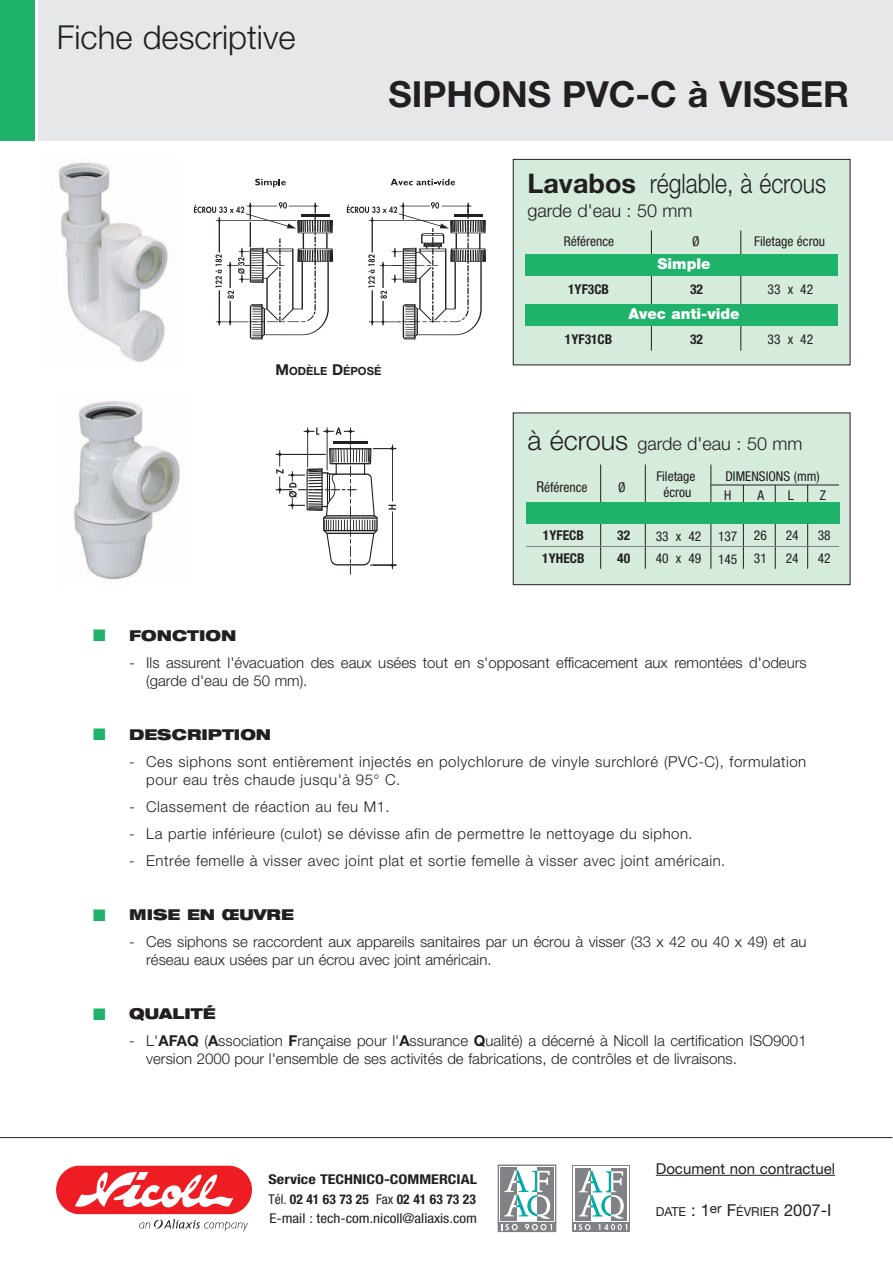
<style>
.page{position:relative;width:893px;height:1263px;background:#fff}
.page>*{position:absolute;margin:0;border:0;box-sizing:border-box;transform-origin:0 0}
.t1{font:700 36px "Helvetica Neue";color:#231f20}
.t2{font:300 33px "Helvetica Neue";color:#231f20}
.t3{font:300 27px "Helvetica Neue";color:#231f20;scale:.85 1}
.t4{font:300 18px "Helvetica Neue";color:#231f20}
.t5{font:16.5px "Zapf Dingbats ITC";color:#1eb26a}
.t6{font:300 15px/18px "Helvetica Neue";color:#231f20}
.t7{font:300 15px/18px "Helvetica Neue";letter-spacing:.035em;color:#231f20}
.t8{font:900 expanded 15px "Helvetica Neue";color:#231f20}
.t9{font:15px "Helvetica Neue";color:#231f20}
.t10{font:900 15px "Helvetica Neue";color:#fff}
.t11{font:condensed 13.5px/22.5px "Helvetica Neue";color:#231f20}
.t12{font:700 condensed 13.5px/19.5px "Helvetica Neue";color:#231f20;text-align:justify;scale:1.19 1}
.t13{font:700 condensed 13.5px/22.5px "Helvetica Neue";color:#231f20}
.t14{font:12.3px "Helvetica Neue";color:#231f20}
.t15{font:700 11.25px "Helvetica Neue";color:#231f20}
.s1{font-size:15px}
.s2{font-weight:700}
.s3{font-size:27px}
.s4{font-weight:400}
.s5{font-size:16.5px}
</style>
<div class="page">
<div style="left:38px;top:0;width:855px;height:140px;background:#e6e7e9"></div>
<img style="left:59px;top:162px;width:109px;height:200px">
<img style="left:74px;top:401px;width:106px;height:179px">
<svg style="left:194px;top:202px;width:139px;height:137px"></svg>
<svg style="left:347px;top:202px;width:139px;height:137px"></svg>
<svg style="left:255px;top:179px;width:31px;height:8px"></svg>
<svg style="left:391px;top:179px;width:64px;height:6px"></svg>
<svg style="left:276px;top:427px;width:120px;height:147px"></svg>
<svg style="left:56px;top:1165px;width:196px;height:66px"></svg>
<hr style="left:0;top:1137px;width:892px;height:1px;background:#231f20">
<div style="left:498px;top:1222px;width:58px;height:9px;background:#808285"></div>
<div style="left:498px;top:1222px;width:58px;height:10px;border:1px solid #808285"></div>
<div style="left:498px;top:1164px;width:58px;height:59px;border:1px solid #808285"></div>
<div style="left:500px;top:1167px;width:16px;height:53px;background:#808285"></div>
<div style="left:537px;top:1167px;width:17px;height:53px;background:#808285"></div>
<svg style="left:501px;top:1170px;width:51px;height:60px"></svg>
<svg style="left:572px;top:1165px;width:58px;height:67px"></svg>
<div style="left:573px;top:1166px;width:55px;height:56px;background:#fff"></div>
<div style="left:575px;top:1168px;width:15px;height:52px;background:#808285"></div>
<div style="left:611px;top:1168px;width:16px;height:52px;background:#808285"></div>
<svg style="left:574px;top:1171px;width:53px;height:59px"></svg>
<hr style="left:656px;top:1175px;width:179px;height:1px;background:#231f20">
<div style="left:513px;top:159px;width:337px;height:206px;background:#d5ebdb"></div>
<div style="left:513px;top:159px;width:337px;height:206px;border:1px solid #231f20"></div>
<div style="left:513px;top:413px;width:337px;height:172px;background:#d5ebdb"></div>
<div style="left:513px;top:412px;width:337px;height:173px;border:1px solid #231f20"></div>
<div style="left:0;top:0;width:34px;height:140px;background:#1eb26a"></div>
<hr style="left:651px;top:230px;width:1px;height:121px;background:#231f20">
<hr style="left:740px;top:230px;width:1px;height:121px;background:#231f20">
<div style="left:526px;top:254px;width:312px;height:21px;background:#1eb26a"></div>
<div style="left:526px;top:304px;width:312px;height:21px;background:#1eb26a"></div>
<hr style="left:600px;top:464px;width:1px;height:105px;background:#231f20">
<hr style="left:645px;top:464px;width:1px;height:105px;background:#231f20">
<hr style="left:710px;top:464px;width:1px;height:105px;background:#231f20">
<hr style="left:807px;top:485px;width:1px;height:84px;background:#231f20">
<hr style="left:775px;top:485px;width:1px;height:84px;background:#231f20">
<hr style="left:743px;top:485px;width:1px;height:84px;background:#231f20">
<div style="left:526px;top:503px;width:313px;height:21px;background:#1eb26a"></div>
<hr style="left:526px;top:546px;width:313px;height:1px;background:#808285">
<hr style="left:711px;top:485px;width:128px;height:1px;background:#231f20">
<h2 class="t2" style="left:57px;top:25px;width:240px">Fiche descriptive</h2>
<h1 class="t1" style="left:388px;top:81px;width:462px">SIPHONS PVC-C à VISSER</h1>
<p class="t15" style="left:275px;top:367px;width:107px"><span class="s1">M</span>ODÈLE <span class="s1">D</span>ÉPOSÉ</p>
<h3 class="t3" style="left:527px;top:174px;width:353px"><span class="s2">Lavabos</span> réglable, à écrous</h3>
<p class="t4" style="left:527px;top:204px;width:167px">garde d'eau : 50 mm</p>
<p class="t11" style="left:564px;top:231px;width:52px">Référence</p>
<p class="t11" style="left:692px;top:231px;width:9px">Ø</p>
<p class="t11" style="left:754px;top:231px;width:72px">Filetage écrou</p>
<p class="t13" style="left:690px;top:279px;width:14px">32</p>
<p class="t13" style="left:690px;top:329px;width:14px">32</p>
<p class="t10" style="left:658px;top:259px;width:55px">Simple</p>
<p class="t10" style="left:629px;top:308px;width:113px">Avec anti-vide</p>
<p class="t13" style="left:568px;top:279px;width:42px">1YF3CB</p>
<p class="t13" style="left:565px;top:329px;width:49px">1YF31CB</p>
<p class="t11" style="left:768px;top:279px;width:47px">33 x 42</p>
<p class="t11" style="left:768px;top:329px;width:47px">33 x 42</p>
<p class="t4" style="left:527px;top:437px;width:277px"><span class="s3">à écrous</span> garde d'eau : 50 mm</p>
<p class="t11" style="left:656px;top:466px;width:41px">Filetage</p>
<p class="t11" style="left:725px;top:466px;width:96px">DIMENSIONS (mm)</p>
<p class="t11" style="left:536px;top:477px;width:53px"><span class="s1">R</span>éférence</p>
<p class="t11" style="left:618px;top:477px;width:9px">Ø</p>
<p class="t11" style="left:663px;top:482px;width:29px">écrou</p>
<p class="t11" style="left:724px;top:485px;width:9px">H</p>
<p class="t11" style="left:757px;top:485px;width:8px">A</p>
<p class="t11" style="left:788px;top:485px;width:7px">L</p>
<p class="t11" style="left:820px;top:485px;width:8px">Z</p>
<p class="t13" style="left:542px;top:525px;width:44px">1YFECB<br>1YHECB</p>
<p class="t13" style="left:617px;top:525px;width:14px">32<br>40</p>
<p class="t11" style="left:718px;top:526px;width:21px">137<br>145</p>
<p class="t11" style="left:754px;top:525px;width:14px">26<br>31</p>
<p class="t11" style="left:786px;top:525px;width:14px">24<br>24</p>
<p class="t11" style="left:818px;top:525px;width:14px">38<br>42</p>
<p class="t11" style="left:656px;top:526px;width:47px">33 x 42<br>40 x 49</p>
<p class="t5" style="left:93px;top:625px;width:14px">■</p>
<p class="t5" style="left:93px;top:725px;width:14px">■</p>
<p class="t5" style="left:93px;top:906px;width:14px">■</p>
<p class="t5" style="left:93px;top:1004px;width:14px">■</p>
<p class="t8" style="left:129px;top:630px;width:109px">FONCTION</p>
<p class="t6" style="left:146px;top:655px;width:662px;text-indent:-17px">- Ils assurent l'évacuation des eaux usées tout en s'opposant efficacement aux remontées d'odeurs (garde d'eau de 50 mm).</p>
<p class="t8" style="left:129px;top:729px;width:143px">DESCRIPTION</p>
<p class="t7" style="left:146px;top:754px;width:661px;text-indent:-17px">- Ces siphons sont entièrement injectés en polychlorure de vinyle surchloré (PVC-C), formulation pour eau très chaude jusqu'à 95° C.</p>
<p class="t7" style="left:129px;top:799px;width:262px">- Classement de réaction au feu M1.</p>
<p class="t7" style="left:129px;top:826px;width:565px">- La partie inférieure (culot) se dévisse afin de permettre le nettoyage du siphon.</p>
<p class="t7" style="left:129px;top:853px;width:598px">- Entrée femelle à visser avec joint plat et sortie femelle à visser avec joint américain.</p>
<p class="t8" style="left:129px;top:909px;width:166px">MISE EN ŒUVRE</p>
<p class="t6" style="left:146px;top:934px;width:662px;text-indent:-17px">- Ces siphons se raccordent aux appareils sanitaires par un écrou à visser (33 x 42 ou 40 x 49) et au réseau eaux usées par un écrou avec joint américain.</p>
<p class="t8" style="left:129px;top:1008px;width:88px">QUALITÉ</p>
<p class="t6" style="left:146px;top:1033px;width:662px;text-indent:-17px">- L'<span class="s2">AFAQ</span> (<span class="s2">A</span>ssociation <span class="s2">F</span>rançaise pour l'<span class="s2">A</span>ssurance <span class="s2">Q</span>ualité) a décerné à Nicoll la certification ISO9001 version 2000 pour l'ensemble de ses activités de fabrications, de contrôles et de livraisons.</p>
<p class="t12" style="left:269px;top:1171px;width:177px">Service TECHNICO-COMMERCIAL <span class="s4">Tél.</span> 02 41 63 73 25 <span class="s4">Fax</span> 02 41 63 73 23<br><span class="s4">E-mail : tech-com.nicoll@aliaxis.com</span></p>
<p class="t9" style="left:656px;top:1163px;width:181px">Document non contractuel</p>
<p class="t14" style="left:656px;top:1207px;width:177px">DATE <span class="s5">: 1</span><sup>er</sup> <span class="s5">F</span>ÉVRIER <span class="s5">2007-I</span></p>
</div>
